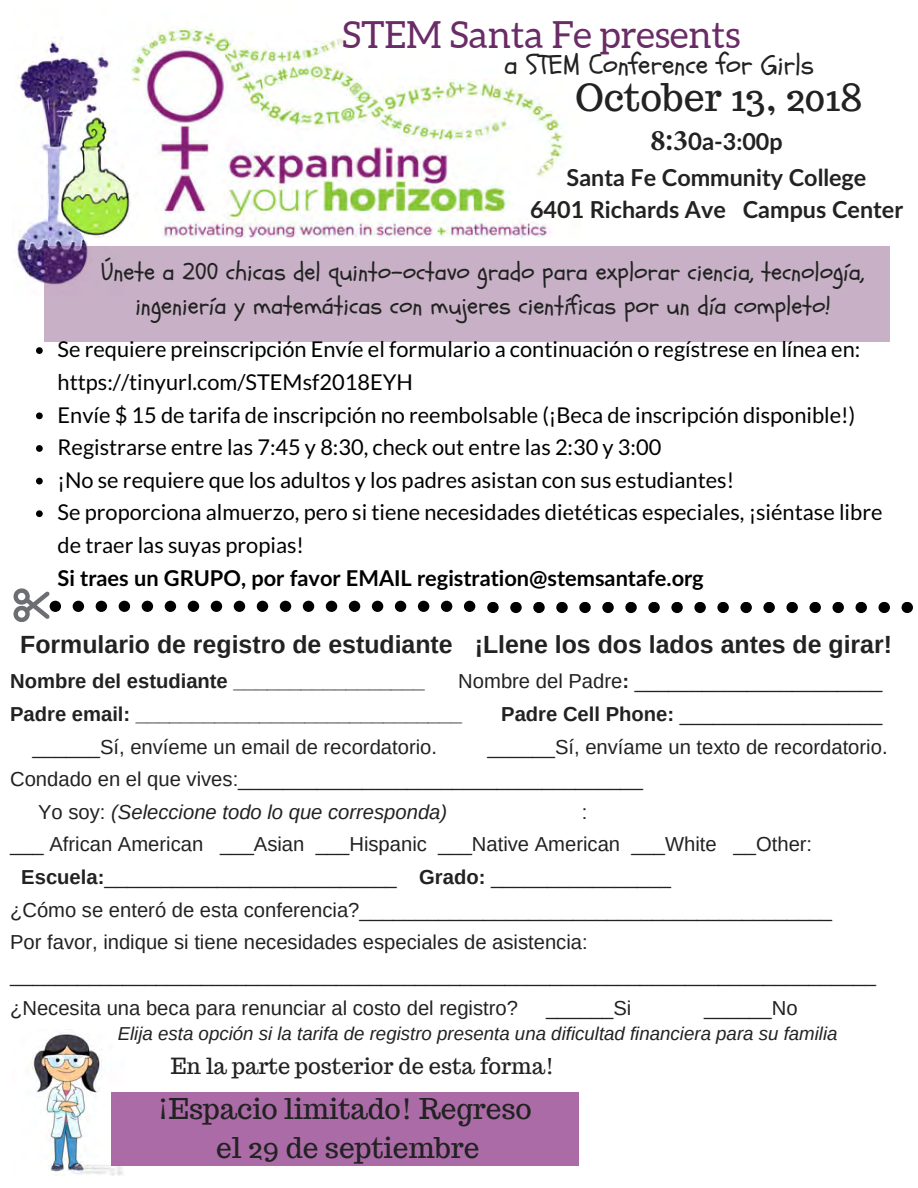
<style>
.page{position:relative;width:918px;height:1188px;background:#fff}
.page>*{position:absolute;margin:0;border:0;box-sizing:border-box;transform-origin:0 0}
.t1{font:37.35px "Aleo";color:#6a2c66}
.t2{font:37.35px "Trocchi";color:#222}
.t3{font:28.05px/38.2px "Trocchi";color:#222;text-align:center}
.t4{font:28.05px "Schoolbell";color:#222}
.t5{font:24.9px/33.8px "Schoolbell";color:#222;text-align:center}
.t6{font:700 24.9px "Arimo";color:#222}
.t7{font:700 23.4px/35.4px "Lato";color:#222;text-align:center}
.t8{font:21.75px/32.7px "Lato";color:#000}
.t9{font:700 21.75px "Lato";color:#000}
.t10{font:21.75px "Trocchi";color:#222}
.t11{font:20.25px "Arimo";color:#222}
.t12{font:700 20.25px/32.7px "Arimo";color:#222}
.t13{font:italic 20.25px "Arimo";color:#222}
.t14{font:italic 18.75px "Arimo";color:#222}
.s1{font-family:"Minion Pro";font-size:30px}
.s2{font-size:30px}
.s3{font-size:24px}
.s4{font-weight:400}
.s5{font-weight:700}
.s6{font-style:normal}
</style>
<div class="page">
<img style="left:17px;top:26px;width:547px;height:257px">
<div style="left:44px;top:246px;width:846px;height:96px;background:#c8b1c6"></div>
<div style="left:602px;top:602px;width:12px;height:11px;background:#000;border-radius:50%"></div>
<div style="left:625px;top:602px;width:12px;height:11px;background:#000;border-radius:50%"></div>
<div style="left:579px;top:602px;width:12px;height:11px;background:#000;border-radius:50%"></div>
<div style="left:671px;top:602px;width:12px;height:11px;background:#000;border-radius:50%"></div>
<svg style="left:487px;top:602px;width:12px;height:11px"></svg>
<div style="left:694px;top:602px;width:12px;height:11px;background:#000;border-radius:50%"></div>
<div style="left:510px;top:602px;width:12px;height:11px;background:#000;border-radius:50%"></div>
<div style="left:533px;top:602px;width:12px;height:11px;background:#000;border-radius:50%"></div>
<div style="left:556px;top:602px;width:12px;height:11px;background:#000;border-radius:50%"></div>
<div style="left:648px;top:602px;width:12px;height:11px;background:#000;border-radius:50%"></div>
<div style="left:832px;top:602px;width:12px;height:11px;background:#000;border-radius:50%"></div>
<div style="left:856px;top:602px;width:11px;height:11px;background:#000;border-radius:50%"></div>
<div style="left:879px;top:602px;width:11px;height:11px;background:#000;border-radius:50%"></div>
<div style="left:902px;top:602px;width:11px;height:11px;background:#000;border-radius:50%"></div>
<div style="left:809px;top:602px;width:12px;height:11px;background:#000;border-radius:50%"></div>
<div style="left:740px;top:602px;width:12px;height:11px;background:#000;border-radius:50%"></div>
<div style="left:763px;top:602px;width:12px;height:11px;background:#000;border-radius:50%"></div>
<div style="left:717px;top:602px;width:12px;height:11px;background:#000;border-radius:50%"></div>
<div style="left:786px;top:602px;width:12px;height:11px;background:#000;border-radius:50%"></div>
<div style="left:165px;top:601px;width:11px;height:11px;background:#000;border-radius:50%"></div>
<div style="left:188px;top:601px;width:11px;height:11px;background:#000;border-radius:50%"></div>
<div style="left:142px;top:601px;width:11px;height:11px;background:#000;border-radius:50%"></div>
<div style="left:234px;top:601px;width:11px;height:11px;background:#000;border-radius:50%"></div>
<div style="left:257px;top:601px;width:11px;height:11px;background:#000;border-radius:50%"></div>
<div style="left:73px;top:601px;width:11px;height:11px;background:#000;border-radius:50%"></div>
<div style="left:96px;top:601px;width:11px;height:11px;background:#000;border-radius:50%"></div>
<div style="left:119px;top:601px;width:11px;height:11px;background:#000;border-radius:50%"></div>
<div style="left:211px;top:601px;width:11px;height:11px;background:#000;border-radius:50%"></div>
<div style="left:395px;top:601px;width:11px;height:11px;background:#000;border-radius:50%"></div>
<div style="left:418px;top:601px;width:11px;height:11px;background:#000;border-radius:50%"></div>
<div style="left:441px;top:601px;width:11px;height:11px;background:#000;border-radius:50%"></div>
<div style="left:464px;top:601px;width:11px;height:11px;background:#000;border-radius:50%"></div>
<div style="left:372px;top:601px;width:11px;height:11px;background:#000;border-radius:50%"></div>
<div style="left:303px;top:601px;width:11px;height:11px;background:#000;border-radius:50%"></div>
<div style="left:326px;top:601px;width:11px;height:11px;background:#000;border-radius:50%"></div>
<div style="left:280px;top:601px;width:11px;height:11px;background:#000;border-radius:50%"></div>
<div style="left:349px;top:601px;width:11px;height:11px;background:#000;border-radius:50%"></div>
<svg style="left:14px;top:588px;width:47px;height:34px"></svg>
<svg style="left:36px;top:347px;width:7px;height:7px"></svg>
<svg style="left:36px;top:412px;width:7px;height:7px"></svg>
<svg style="left:36px;top:445px;width:7px;height:7px"></svg>
<svg style="left:36px;top:478px;width:7px;height:6px"></svg>
<svg style="left:36px;top:510px;width:7px;height:7px"></svg>
<img style="left:29px;top:1029px;width:96px;height:147px">
<div style="left:111px;top:1092px;width:468px;height:73px;background:#ab6ba7"></div>
<h1 class="t1" style="left:342px;top:14px;width:400px">STEM Santa Fe presents</h1>
<h2 class="t4" style="left:504px;top:46px;width:312px">a STEM Conference for Girls</h2>
<h1 class="t2" style="left:575px;top:73px;width:289px">October 13, 2018</h1>
<p class="t7" style="left:567px;top:124px;width:301px"><span class="s1">8</span><span class="s2">:</span><span class="s1">3</span><span class="s3">0a</span>-3:00p<br>Santa Fe Community College</p>
<p class="t7" style="left:530px;top:192px;width:375px">6401 Richards Ave Campus Center</p>
<p class="t5" style="left:101px;top:256px;width:765px">Únete a 200 chicas del quinto-octavo grado para explorar ciencia, tecnología, ingeniería y matemáticas con mujeres científicas por un día completo!</p>
<p class="t8" style="left:58px;top:333px;width:826px">Se requiere preinscripción Envíe el formulario a continuación o regístrese en línea en: https://tinyurl.com/STEMsf2018EYH<br>Envíe $ 15 de tarifa de inscripción no reembolsable (¡Beca de inscripción disponible!)<br>Registrarse entre las 7:45 y 8:30, check out entre las 2:30 y 3:00<br>¡No se requiere que los adultos y los padres asistan con sus estudiantes!<br>Se proporciona almuerzo, pero si tiene necesidades dietéticas especiales, ¡siéntase libre de traer las suyas propias!</p>
<p class="t9" style="left:58px;top:564px;width:648px">Si traes un GRUPO, por favor EMAIL registration@stemsantafe.org</p>
<p class="t6" style="left:20px;top:630px;width:434px">Formulario de registro de estudiante</p>
<p class="t12" style="left:10px;top:665px;width:416px">Nombre del estudiante _________________</p>
<p class="t6" style="left:475px;top:630px;width:419px">¡Llene los dos lados antes de girar!</p>
<p class="t12" style="left:10px;top:665px;width:874px;text-indent:448px"><span class="s4">Nombre del Padre</span>: <span class="s4">______________________<br></span>Padre email: _____________________________</p>
<p class="t11" style="left:501px;top:703px;width:383px"><span class="s5">Padre Cell Phone:</span> __________________</p>
<p class="t11" style="left:33px;top:735px;width:406px">______Sí, envíeme un email de recordatorio.</p>
<p class="t11" style="left:488px;top:735px;width:402px">______Sí, envíame un texto de recordatorio.</p>
<p class="t11" style="left:10px;top:768px;width:635px">Condado en el que vives:____________________________________</p>
<p class="t13" style="left:38px;top:800px;width:411px"><span class="s6">Yo soy:</span> (Seleccione todo lo que corresponda)</p>
<p class="t11" style="left:582px;top:800px;width:7px">:</p>
<p class="t11" style="left:10px;top:833px;width:804px">___ African American ___Asian ___Hispanic ___Native American ___White __Other:</p>
<p class="t11" style="left:21px;top:866px;width:651px"><span class="s5">Escuela:</span>__________________________ <span class="s5">Grado:</span> ________________</p>
<p class="t11" style="left:10px;top:898px;width:823px">¿Cómo se enteró de esta conferencia?__________________________________________</p>
<p class="t11" style="left:10px;top:931px;width:579px">Por favor, indique si tiene necesidades especiales de asistencia:</p>
<p class="t11" style="left:10px;top:964px;width:867px">_____________________________________________________________________________</p>
<p class="t11" style="left:10px;top:996px;width:509px">¿Necesita una beca para renunciar al costo del registro?</p>
<p class="t11" style="left:546px;top:996px;width:87px">______Si</p>
<p class="t11" style="left:704px;top:996px;width:95px">______No</p>
<p class="t14" style="left:118px;top:1023px;width:721px">Elija esta opción si la tarifa de registro presenta una dificultad financiera para su familia</p>
<p class="t10" style="left:171px;top:1052px;width:385px">En la parte posterior de esta forma!</p>
<h2 class="t3" style="left:157px;top:1090px;width:376px">¡Espacio limitado! Regreso el 29 de septiembre</h2>
</div>
